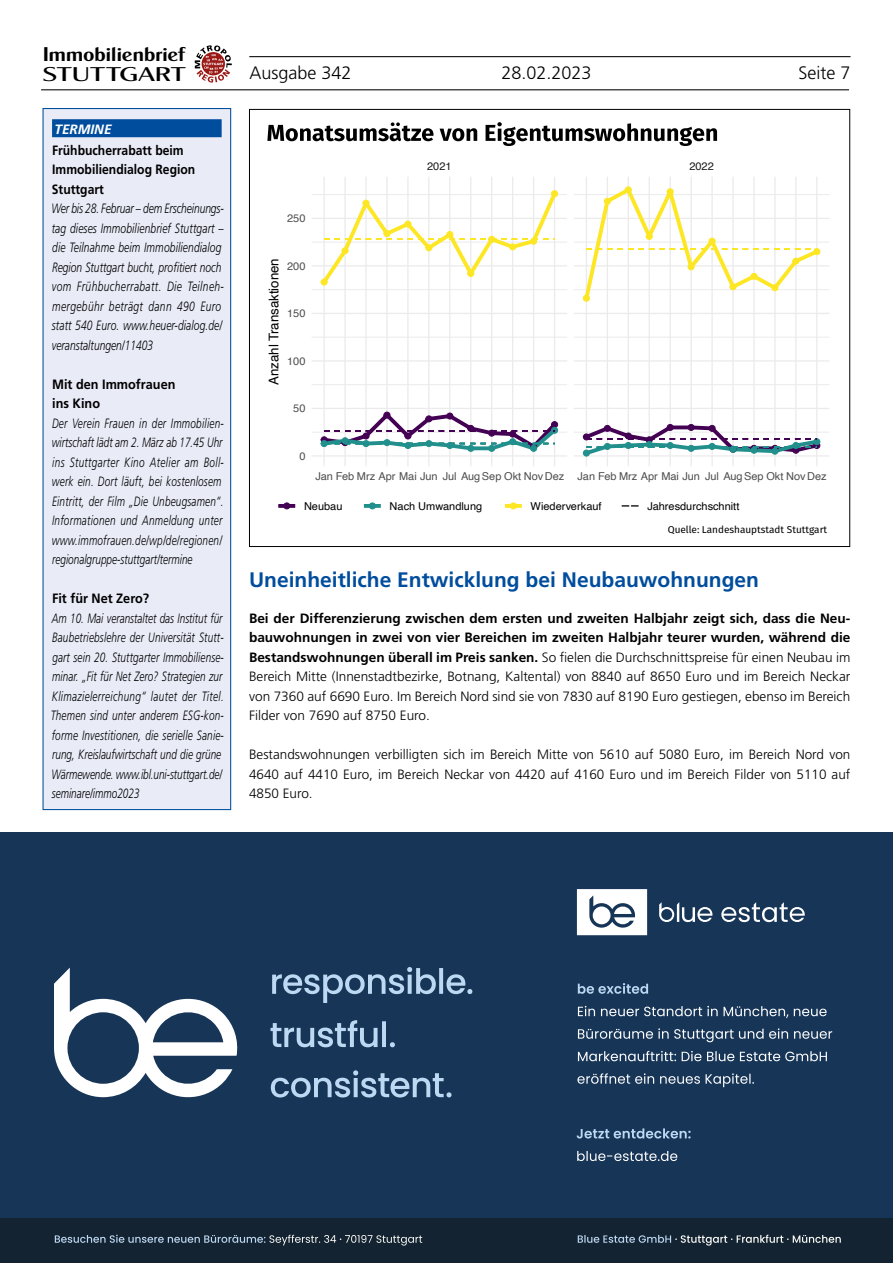
<style>
.page{position:relative;width:893px;height:1263px;background:#fff}
.page>*{position:absolute;margin:0;border:0;box-sizing:border-box;transform-origin:0 0}
.t1{font:700 21px "Frutiger";color:#004d9d}
.t2{font:19.95px "Cg Globe Gothic Bd";letter-spacing:-.02em;color:#000;scale:1.07 1}
.t3{font:19.95px "Cg Globe Gothic Dm";letter-spacing:-.02em;color:#000;scale:1.44 1}
.t4{font:300 18px "Frutiger";color:#000}
.t5{font:300 13.5px/19.5px "Frutiger";color:#000;text-align:justify}
.t6{font:italic 300 13.5px/19.5px "Frutiger";letter-spacing:.015em;color:#000;scale:.74 1}
.t7{font:italic 300 13.5px/19.5px "Frutiger";letter-spacing:.015em;color:#000;scale:.76 1}
.t8{font:700 13.5px/19.5px "Frutiger";color:#000;scale:.9 1}
.t9{font:700 13.5px/19.5px "Frutiger";color:#000;scale:.94 1}
.t10{font:13.5px "Helvetica";color:#000}
.t11{font:italic 700 13.5px "Frutiger";color:#fff}
.t12{font:10.8px "Helvetica";color:#4d4d4d}
.t13{font:10.8px "Helvetica";color:#000}
.t14{font:10.8px "Helvetica";color:#1a1a1a}
.t15{font:9.9px "Fira Sans";color:#000}
.s1{font-weight:700}
</style>
<div class="page">
<hr style="left:41px;top:89px;width:808px;height:1px;background:#000">
<svg style="left:195px;top:45px;width:37px;height:38px"></svg>
<hr style="left:249px;top:56px;width:602px;height:1px;background:#000">
<div style="left:43px;top:109px;width:188px;height:700px;background:#e9ebf7"></div>
<div style="left:52px;top:119px;width:170px;height:18px;background:#004d9d"></div>
<div style="left:43px;top:108px;width:188px;height:702px;border:1px solid #004d9d"></div>
<svg style="left:267px;top:122px;width:450px;height:24px"></svg>
<hr style="left:312px;top:432px;width:255px;height:1px;background:#ebebeb">
<hr style="left:312px;top:384px;width:255px;height:1px;background:#ebebeb">
<hr style="left:312px;top:337px;width:255px;height:1px;background:#ebebeb">
<hr style="left:312px;top:289px;width:255px;height:1px;background:#ebebeb">
<hr style="left:312px;top:242px;width:255px;height:1px;background:#ebebeb">
<hr style="left:312px;top:194px;width:255px;height:1px;background:#ebebeb">
<hr style="left:312px;top:455px;width:255px;height:2px;background:#ebebeb">
<hr style="left:312px;top:408px;width:255px;height:1px;background:#ebebeb">
<hr style="left:312px;top:360px;width:255px;height:2px;background:#ebebeb">
<hr style="left:312px;top:313px;width:255px;height:1px;background:#ebebeb">
<hr style="left:312px;top:265px;width:255px;height:2px;background:#ebebeb">
<hr style="left:312px;top:218px;width:255px;height:1px;background:#ebebeb">
<hr style="left:323px;top:177px;width:2px;height:289px;background:#ebebeb">
<hr style="left:344px;top:177px;width:2px;height:289px;background:#ebebeb">
<hr style="left:365px;top:177px;width:2px;height:289px;background:#ebebeb">
<hr style="left:386px;top:177px;width:2px;height:289px;background:#ebebeb">
<hr style="left:407px;top:177px;width:2px;height:289px;background:#ebebeb">
<hr style="left:428px;top:177px;width:1px;height:289px;background:#ebebeb">
<hr style="left:449px;top:177px;width:1px;height:289px;background:#ebebeb">
<hr style="left:470px;top:177px;width:1px;height:289px;background:#ebebeb">
<hr style="left:491px;top:177px;width:1px;height:289px;background:#ebebeb">
<hr style="left:512px;top:177px;width:1px;height:289px;background:#ebebeb">
<hr style="left:533px;top:177px;width:1px;height:289px;background:#ebebeb">
<hr style="left:554px;top:177px;width:1px;height:289px;background:#ebebeb">
<svg style="left:320px;top:410px;width:239px;height:43px"></svg>
<svg style="left:320px;top:189px;width:239px;height:98px"></svg>
<hr style="left:574px;top:432px;width:255px;height:1px;background:#ebebeb">
<hr style="left:574px;top:384px;width:255px;height:1px;background:#ebebeb">
<hr style="left:574px;top:337px;width:255px;height:1px;background:#ebebeb">
<hr style="left:574px;top:289px;width:255px;height:1px;background:#ebebeb">
<hr style="left:574px;top:242px;width:255px;height:1px;background:#ebebeb">
<hr style="left:574px;top:194px;width:255px;height:1px;background:#ebebeb">
<hr style="left:574px;top:455px;width:255px;height:2px;background:#ebebeb">
<hr style="left:574px;top:408px;width:255px;height:1px;background:#ebebeb">
<hr style="left:574px;top:360px;width:255px;height:2px;background:#ebebeb">
<hr style="left:574px;top:313px;width:255px;height:1px;background:#ebebeb">
<hr style="left:574px;top:265px;width:255px;height:2px;background:#ebebeb">
<hr style="left:574px;top:218px;width:255px;height:1px;background:#ebebeb">
<hr style="left:586px;top:177px;width:1px;height:289px;background:#ebebeb">
<hr style="left:607px;top:177px;width:1px;height:289px;background:#ebebeb">
<hr style="left:628px;top:177px;width:1px;height:289px;background:#ebebeb">
<hr style="left:649px;top:177px;width:1px;height:289px;background:#ebebeb">
<hr style="left:669px;top:177px;width:2px;height:289px;background:#ebebeb">
<hr style="left:690px;top:177px;width:2px;height:289px;background:#ebebeb">
<hr style="left:711px;top:177px;width:2px;height:289px;background:#ebebeb">
<hr style="left:732px;top:177px;width:2px;height:289px;background:#ebebeb">
<hr style="left:753px;top:177px;width:2px;height:289px;background:#ebebeb">
<hr style="left:774px;top:177px;width:2px;height:289px;background:#ebebeb">
<hr style="left:795px;top:177px;width:1px;height:289px;background:#ebebeb">
<hr style="left:816px;top:177px;width:1px;height:289px;background:#ebebeb">
<svg style="left:582px;top:424px;width:239px;height:34px"></svg>
<svg style="left:582px;top:181px;width:239px;height:122px"></svg>
<svg style="left:278px;top:504px;width:17px;height:4px"></svg>
<div style="left:283px;top:502px;width:7px;height:7px;background:#440154;border:1px solid #440154;border-radius:50%"></div>
<svg style="left:278px;top:505px;width:17px;height:2px"></svg>
<svg style="left:364px;top:504px;width:17px;height:4px"></svg>
<div style="left:369px;top:502px;width:7px;height:7px;background:#21908c;border:1px solid #21908c;border-radius:50%"></div>
<svg style="left:364px;top:505px;width:17px;height:2px"></svg>
<svg style="left:505px;top:504px;width:17px;height:4px"></svg>
<div style="left:510px;top:502px;width:7px;height:7px;background:#fde725;border:1px solid #fde725;border-radius:50%"></div>
<svg style="left:505px;top:505px;width:17px;height:2px"></svg>
<svg style="left:622px;top:505px;width:17px;height:2px"></svg>
<div style="left:0;top:832px;width:893px;height:387px;background:#173557"></div>
<div style="left:0;top:1219px;width:893px;height:44px;background:#142332"></div>
<svg style="left:54px;top:967px;width:183px;height:130px"></svg>
<svg style="left:577px;top:889px;width:70px;height:46px;background:#d9dee3"></svg>
<svg style="left:659px;top:902px;width:54px;height:21px"></svg>
<svg style="left:721px;top:902px;width:84px;height:21px"></svg>
<svg style="left:272px;top:967px;width:200px;height:36px"></svg>
<svg style="left:270px;top:1020px;width:125px;height:27px"></svg>
<svg style="left:271px;top:1070px;width:181px;height:27px"></svg>
<svg style="left:577px;top:1151px;width:100px;height:10px"></svg>
<svg style="left:577px;top:1128px;width:114px;height:10px"></svg>
<svg style="left:577px;top:1073px;width:177px;height:14px"></svg>
<svg style="left:578px;top:1051px;width:249px;height:10px"></svg>
<svg style="left:578px;top:1028px;width:254px;height:14px"></svg>
<svg style="left:578px;top:1006px;width:249px;height:12px"></svg>
<svg style="left:578px;top:983px;width:70px;height:11px"></svg>
<svg style="left:55px;top:1235px;width:367px;height:10px"></svg>
<svg style="left:578px;top:1234px;width:263px;height:11px"></svg>
<h2 class="t2" style="left:43px;top:42px;width:135px">Immobilienbrief</h2>
<h2 class="t3" style="left:43px;top:62px;width:101px">STUTTGART</h2>
<h3 class="t4" style="left:249px;top:63px;width:104px">Ausgabe 342</h3>
<h3 class="t4" style="left:501px;top:63px;width:92px">28.02.2023</h3>
<h3 class="t4" style="left:799px;top:63px;width:54px">Seite 7</h3>
<p class="t11" style="left:55px;top:121px;width:59px">TERMINE</p>
<p class="t8" style="left:52px;top:140px;width:161px">Frühbucherrabatt beim<br>Immobiliendialog Region<br>Stuttgart</p>
<p class="t7" style="left:51px;top:199px;width:228px">Wer bis 28. Februar – dem Erscheinungs&shy;tag dieses Immobilienbrief Stuttgart – die Teilnahme beim Immobiliendialog Region Stuttgart bucht, profitiert noch vom Frühbucherrabatt. Die Teilneh&shy;mergebühr beträgt dann 490 Euro statt 540 Euro. www.heuer-dialog.de/ veranstaltungen/11403</p>
<p class="t9" style="left:52px;top:374px;width:133px">Mit den Immofrauen ins Kino</p>
<p class="t6" style="left:52px;top:413px;width:234px">Der Verein Frauen in der Immobilien&shy;wirtschaft lädt am 2. März ab 17.45 Uhr ins Stuttgarter Kino Atelier am Boll&shy;werk ein. Dort läuft, bei kostenlosem Eintritt, der Film „Die Unbeugsamen“.<br>Informationen und Anmeldung unter www.immofrauen.de/wp/de/regionen/ regionalgruppe-stuttgart/termine</p>
<p class="t9" style="left:52px;top:588px;width:105px">Fit für Net Zero?</p>
<p class="t6" style="left:51px;top:608px;width:235px">Am 10. Mai veranstaltet das Institut für Baubetriebslehre der Universität Stutt&shy;gart sein 20. Stuttgarter Immobiliense&shy;minar. „Fit für Net Zero? Strategien zur Klimazielerreichung“ lautet der Titel.<br>Themen sind unter anderem ESG-kon&shy;forme Investitionen, die serielle Sanie&shy;rung, Kreislaufwirtschaft und die grüne Wärmewende. www.ibl.uni-stuttgart.de/ seminare/immo2023</p>
<p class="t14" style="left:427px;top:158px;width:26px">2021</p>
<p class="t14" style="left:689px;top:158px;width:26px">2022</p>
<p class="t12" style="left:287px;top:210px;width:20px">250</p>
<p class="t10" style="left:263px;top:385px;width:128px;rotate:-90deg">Anzahl Transaktionen</p>
<p class="t12" style="left:287px;top:258px;width:20px">200</p>
<p class="t12" style="left:287px;top:305px;width:20px">150</p>
<p class="t12" style="left:287px;top:353px;width:20px">100</p>
<p class="t12" style="left:293px;top:400px;width:14px">50</p>
<p class="t12" style="left:299px;top:448px;width:8px">0</p>
<p class="t12" style="left:315px;top:468px;width:513px">Jan Feb Mrz Apr Mai Jun Jul AugSep Okt NovDez Jan Feb Mrz Apr Mai Jun Jul AugSep Okt NovDez</p>
<p class="t13" style="left:304px;top:498px;width:40px">Neubau</p>
<p class="t13" style="left:390px;top:498px;width:94px">Nach Umwandlung</p>
<p class="t13" style="left:531px;top:498px;width:73px">Wiederverkauf</p>
<p class="t13" style="left:647px;top:498px;width:94px">Jahresdurchschnitt</p>
<p class="t15" style="left:668px;top:522px;width:161px">Quelle: Landeshauptstadt Stuttgart</p>
<h1 class="t1" style="left:249px;top:567px;width:511px">Uneinheitliche Entwicklung bei Neubauwohnungen</h1>
<p class="t5" style="left:249px;top:608px;width:603px"><span class="s1">Bei der Differenzierung zwischen dem ersten und zweiten Halbjahr zeigt sich, dass die Neu&shy;bauwohnungen in zwei von vier Bereichen im zweiten Halbjahr teurer wurden, während die Bestandswohnungen überall im Preis sanken.</span> So fielen die Durchschnittspreise für einen Neubau im Bereich Mitte (Innenstadtbezirke, Botnang, Kaltental) von 8840 auf 8650 Euro und im Bereich Neckar von 7360 auf 6690 Euro. Im Bereich Nord sind sie von 7830 auf 8190 Euro gestiegen, ebenso im Bereich Filder von 7690 auf 8750 Euro.</p>
<p class="t5" style="left:249px;top:745px;width:603px">Bestandswohnungen verbilligten sich im Bereich Mitte von 5610 auf 5080 Euro, im Bereich Nord von 4640 auf 4410 Euro, im Bereich Neckar von 4420 auf 4160 Euro und im Bereich Filder von 5110 auf 4850 Euro.</p>
</div>
